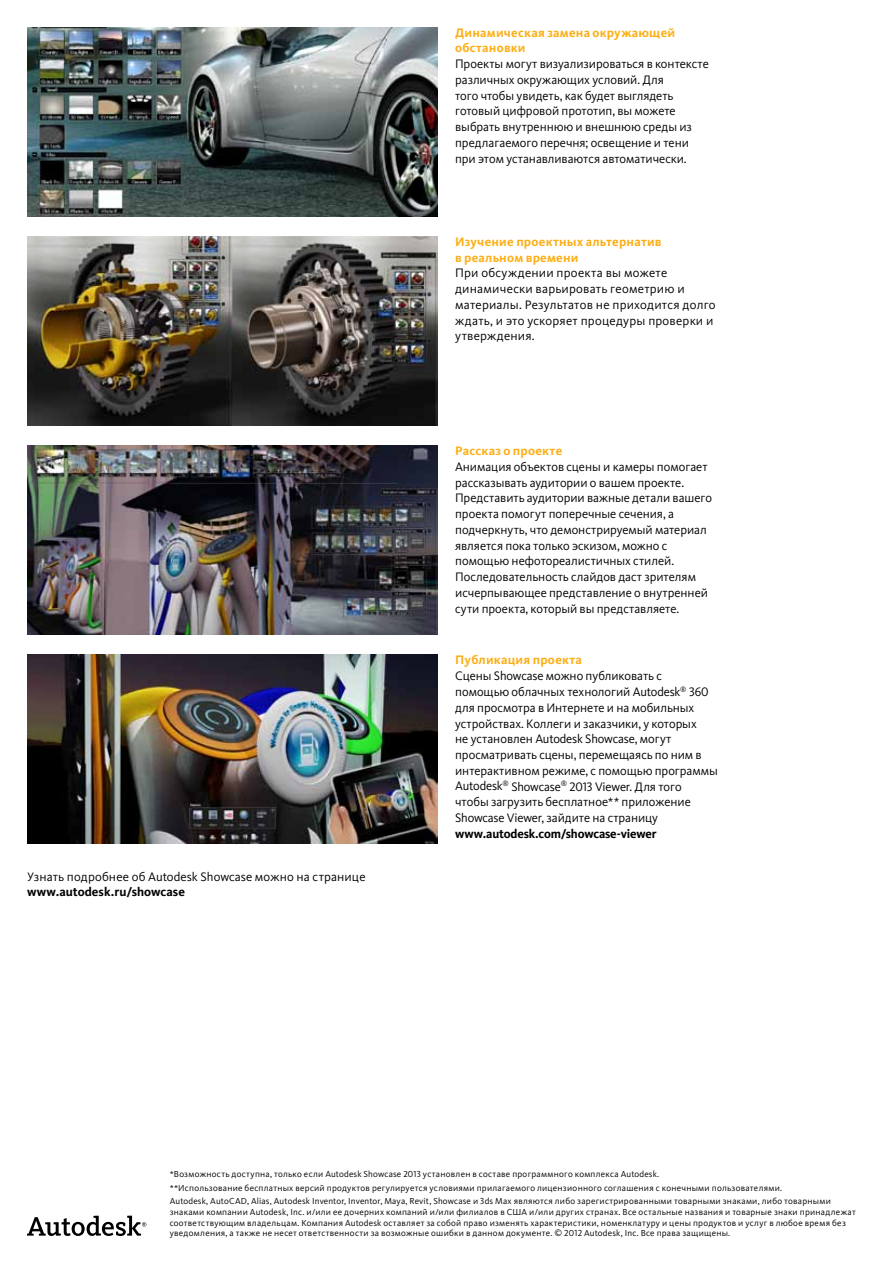
<style>
.page{position:relative;width:893px;height:1263px;background:#fff}
.page>*{position:absolute;margin:0;border:0;box-sizing:border-box;transform-origin:0 0}
.t1{font:12.75px/15.8px "Kievit CY";color:#000}
.t2{font:700 12.75px/15.8px "Kievit CY";letter-spacing:.02em;color:#fcaf17}
.t3{font:700 12.75px "Kievit CY";letter-spacing:-.01em;color:#000}
.t4{font:9px/13.8px "Kievit CY";letter-spacing:.03em;color:#000}
.s1{font-family:"Kievit CY Regular SC"}
</style>
<div class="page">
<img style="left:27px;top:27px;width:411px;height:189px">
<img style="left:27px;top:236px;width:411px;height:189px">
<svg style="left:27px;top:1215px;width:119px;height:21px"></svg>
<img style="left:27px;top:446px;width:411px;height:188px">
<img style="left:27px;top:655px;width:411px;height:189px">
<p class="t2" style="left:455px;top:25px;width:222px">Динамическая замена окружающей обстановки</p>
<p class="t1" style="left:455px;top:56px;width:255px">Проекты могут визуализироваться в контексте различных окружающих условий. Для<br>того чтобы увидеть, как будет выглядеть готовый цифровой прототип, вы можете выбрать внутреннюю и внешнюю среды из предлагаемого перечня; освещение и тени при этом устанавливаются автоматически.</p>
<p class="t2" style="left:455px;top:234px;width:208px">Изучение проектных альтернатив в реальном времени</p>
<p class="t1" style="left:455px;top:266px;width:262px">При обсуждении проекта вы можете динамически варьировать геометрию и материалы. Результатов не приходится долго ждать, и это ускоряет процедуры проверки и утверждения.</p>
<p class="t2" style="left:455px;top:443px;width:109px">Рассказ о проекте</p>
<p class="t1" style="left:455px;top:459px;width:258px">Анимация объектов сцены и камеры помогает рассказывать аудитории о вашем проекте.<br>Представить аудитории важные детали вашего проекта помогут поперечные сечения, а подчеркнуть, что демонстрируемый материал является пока только эскизом, можно с помощью нефотореалистичных стилей.<br>Последовательность слайдов даст зрителям исчерпывающее представление о внутренней сути проекта, который вы представляете.</p>
<p class="t1" style="left:27px;top:869px;width:340px">Узнать подробнее об Autodesk Showcase можно на странице</p>
<p class="t3" style="left:27px;top:885px;width:159px">www.autodesk.ru/showcase</p>
<p class="t2" style="left:455px;top:653px;width:128px">Публикация проекта</p>
<p class="t1" style="left:455px;top:668px;width:264px">Сцены Showcase можно публиковать с помощью облачных технологий Autodesk<sup>®</sup> <span class="s1">360 </span>для просмотра в Интернете и на мобильных устройствах. Коллеги и заказчики, у которых<br>не установлен Autodesk Showcase, могут просматривать сцены, перемещаясь по ним в интерактивном режиме, с помощью программы Autodesk<sup>®</sup> Showcase<sup>®</sup> <span class="s1">2013</span> Viewer. Для того чтобы загрузить бесплатное** приложение Showcase Viewer, зайдите на страницу</p>
<p class="t3" style="left:455px;top:827px;width:203px">www.autodesk.com/showcase-viewer</p>
<p class="t4" style="left:170px;top:1167px;width:663px">*Возможность доступна, только если Autodesk Showcase <span class="s1">2013</span> установлен в составе программного комплекса Autodesk.<br>**Использование бесплатных версий продуктов регулируется условиями прилагаемого лицензионного соглашения с конечными пользователями.<br>Autodesk, AutoCAD, Alias, Autodesk Inventor, Inventor, Maya, Revit, Showcase и <span class="s1">3</span>ds Max являются либо зарегистрированными товарными знаками, либо товарными</p>
<p class="t4" style="left:170px;top:1207px;width:688px;line-height:10.5px">знаками компании Autodesk, Inc. и/или ее дочерних компаний и/или филиалов в США и/или других странах. Все остальные названия и товарные знаки принадлежат соответствующим владельцам. Компания Autodesk оставляет за собой право изменять характеристики, номенклатуру и цены продуктов и услуг в любое время без уведомления, а также не несет ответственности за возможные ошибки в данном документе. © <span class="s1">2012</span> Autodesk, Inc. Все права защищены.</p>
</div>
